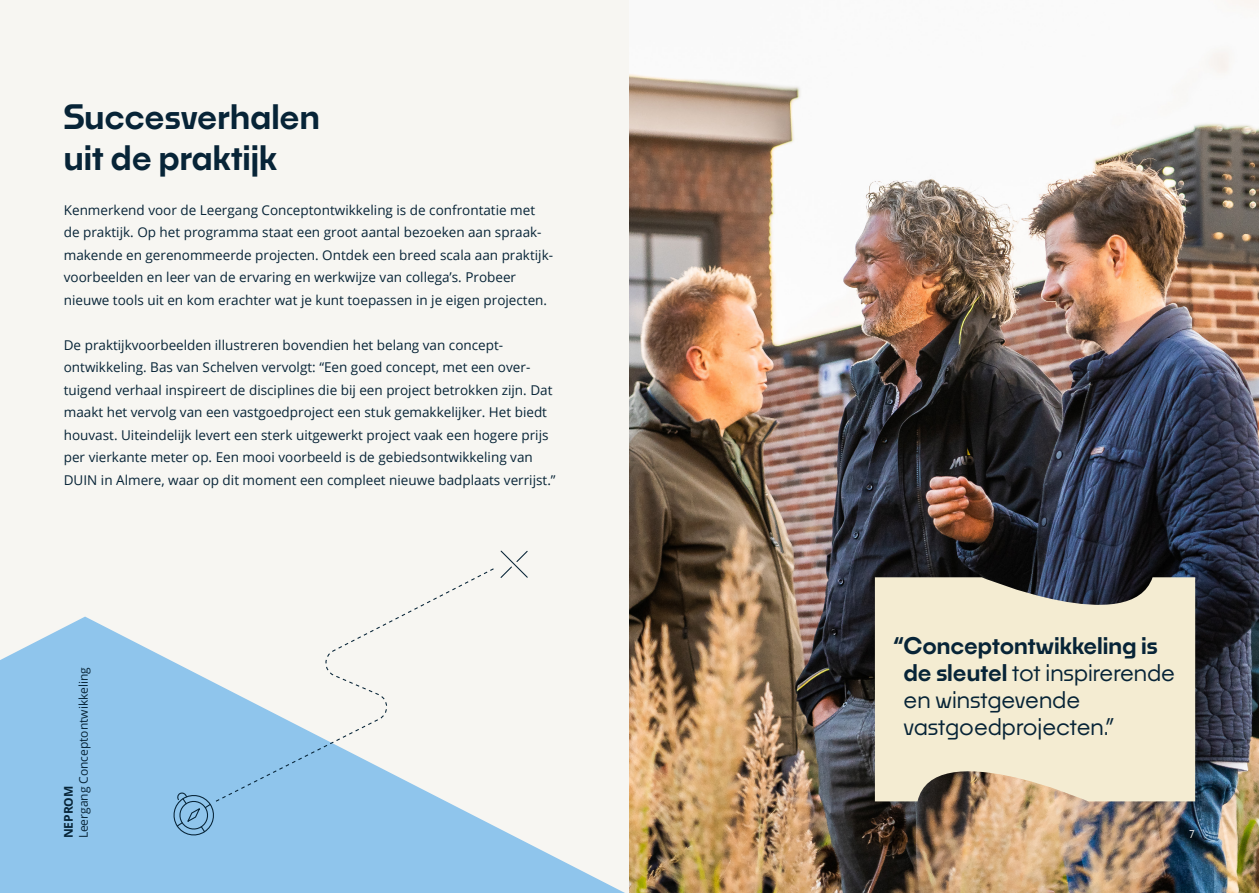
<style>
.page{position:relative;width:1259px;height:893px;background:#f7f6f2}
.page>*{position:absolute;margin:0;border:0;box-sizing:border-box;transform-origin:0 0}
.t1{font:600 33px/40.5px "Noka";color:#072437}
.t2{font:500 22.5px/27px "Noka";color:#072437}
.t3{font:13.5px/22.5px "Open Sans";color:#072437}
.t4{font:12px "Open Sans";color:#072437}
.t5{font:700 12px "Open Sans";color:#072437}
.t6{font:500 10.5px "Noka";color:#f7f6f2}
.s1{font-weight:600}
</style>
<div class="page">
<img style="left:629px;top:75px;width:630px;height:818px">
<svg style="left:875px;top:577px;width:320px;height:224px;background:#e3dbc5"></svg>
<svg style="left:0;top:617px;width:1038px;height:276px"></svg>
<svg style="left:214px;top:568px;width:281px;height:235px"></svg>
<svg style="left:500px;top:550px;width:28px;height:28px"></svg>
<svg style="left:170px;top:791px;width:46px;height:48px;background:#7caed2"></svg>
<h1 class="t1" style="left:64px;top:96px;width:257px">Succesverhalen uit de praktijk</h1>
<p class="t3" style="left:64px;top:198px;width:491px">Kenmerkend voor de Leergang Conceptontwikkeling is de confrontatie met de praktijk. Op het programma staat een groot aantal bezoeken aan spraak&shy;makende en gerenommeerde projecten. Ontdek een breed scala aan praktijk&shy;voorbeelden en leer van de ervaring en werkwijze van collega’s. Probeer nieuwe tools uit en kom erachter wat je kunt toepassen in je eigen projecten.</p>
<p class="t3" style="left:64px;top:333px;width:493px">De praktijkvoorbeelden illustreren bovendien het belang van concept&shy;ontwikkeling. Bas van Schelven vervolgt: “Een goed concept, met een over&shy;tuigend verhaal inspireert de disciplines die bij een project betrokken zijn. Dat maakt het vervolg van een vastgoedproject een stuk gemakkelijker. Het biedt houvast. Uiteindelijk levert een sterk uitgewerkt project vaak een hogere prijs per vierkante meter op. Een mooi voorbeeld is de gebiedsontwikkeling van DUIN in Almere, waar op dit moment een compleet nieuwe badplaats verrijst.”</p>
<p class="t4" style="left:75px;top:838px;width:173px;rotate:-90deg">Leergang Conceptontwikkeling</p>
<p class="t5" style="left:60px;top:838px;width:54px;rotate:-90deg">NEPROM</p>
<h2 class="t2" style="left:903px;top:632px;width:273px;text-indent:-10px"><span class="s1">“Conceptontwikkeling is de sleutel</span> tot inspirerende en winstgevende vastgoedprojecten.”</h2>
<p class="t6" style="left:1188px;top:828px;width:8px">7</p>
</div>
